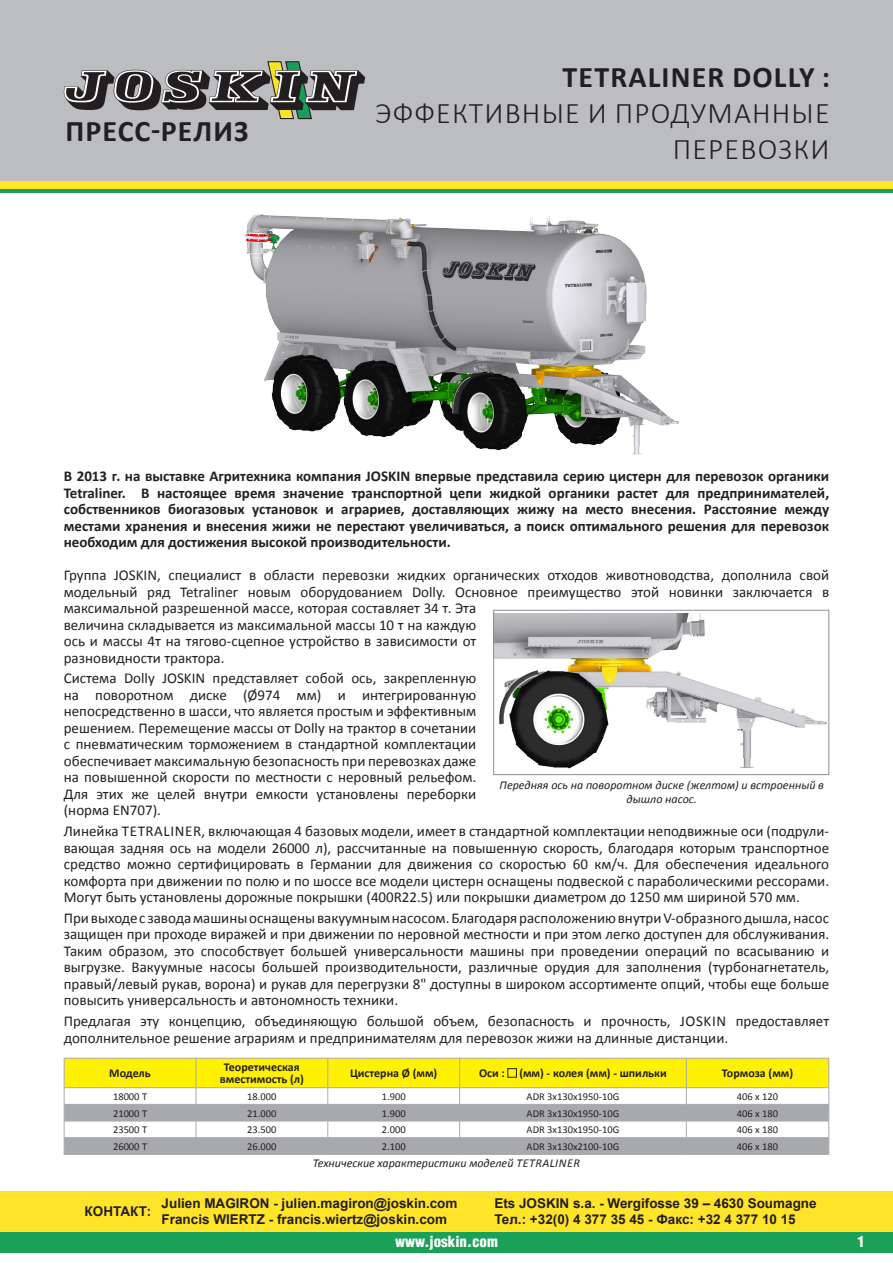
<style>
.page{position:relative;width:893px;height:1263px;background:#fff}
.page>*{position:absolute;margin:0;border:0;box-sizing:border-box;transform-origin:0 0}
.t1{font:300 30px/36px "Calibri";letter-spacing:.04em;color:#231f20;text-align:right}
.t2{font:700 30px "Calibri";letter-spacing:.04em;color:#231f20}
.t3{font:15px/16.5px "Calibri";color:#231f20;text-align:justify}
.t4{font:700 15px/16.5px "Calibri";color:#231f20;text-align:justify}
.t5{font:900 condensed 15px "Helvetica LT Std";color:#fff}
.t6{font:700 13.5px/16.2px "Arial";color:#231f20}
.t7{font:italic 12px/14.4px "Calibri";color:#231f20;text-align:center}
.t8{font:700 12px/12px "Calibri";color:#231f20;text-align:center}
.t9{font:10.5px "Calibri";color:#231f20}
.s1{font-weight:700}
</style>
<div class="page">
<div style="left:0;top:1229px;width:893px;height:23px;background:#19a157"></div>
<hr style="left:0;top:189px;width:893px;height:4px;background:#19a157">
<div style="left:0;top:1191px;width:893px;height:40px;background:#ffe42a"></div>
<div style="left:0;top:180px;width:893px;height:9px;background:#ffe42a"></div>
<div style="left:0;top:0;width:893px;height:181px;background:#bcbdc0"></div>
<svg style="left:64px;top:61px;width:301px;height:58px"></svg>
<img style="left:245px;top:214px;width:434px;height:241px">
<svg style="left:64px;top:1058px;width:765px;height:96px"></svg>
<hr style="left:64px;top:1154px;width:132px;height:1px;background:#a8a9ad">
<hr style="left:196px;top:1154px;width:132px;height:1px;background:#a8a9ad">
<hr style="left:328px;top:1154px;width:132px;height:1px;background:#a8a9ad">
<hr style="left:460px;top:1154px;width:226px;height:1px;background:#a8a9ad">
<hr style="left:686px;top:1154px;width:143px;height:1px;background:#a8a9ad">
<div style="left:508px;top:1068px;width:9px;height:9px;border:1px solid #231f20"></div>
<img style="left:495px;top:614px;width:332px;height:155px">
<div style="left:493px;top:610px;width:336px;height:165px;border:1px solid #8d8f92"></div>
<h1 class="t2" style="left:65px;top:111px;width:185px">ПРЕСС-РЕЛИЗ</h1>
<p class="t1" style="left:375px;top:58px;width:457px"><span class="s1">TETRALINER DOLLY :<br></span>ЭФФЕКТИВНЫЕ И ПРОДУМАННЫЕ<br>ПЕРЕВОЗКИ</p>
<p class="t4" style="left:64px;top:468px;width:767px">В 2013 г. на выставке Агритехника компания JOSKIN впервые представила серию цистерн для перевозок органики Tetraliner. В настоящее время значение транспортной цепи жидкой органики растет для предпринимателей, собственников биогазовых установок и аграриев, доставляющих жижу на место внесения. Расстояние между местами хранения и внесения жижи не перестают увеличиваться, а поиск оптимального решения для перевозок необходим для достижения высокой производительности.</p>
<p class="t3" style="left:64px;top:567px;width:767px;text-align:left">Группа JOSKIN, специалист в области перевозки жидких органических отходов животноводства, дополнила свой модельный ряд Tetraliner новым оборудованием Dolly. Основное преимущество этой новинки заключается в максимальной разрешенной массе, которая составляет 34 т. Эта<br>величина складывается из максимальной массы 10 т на каждую<br>ось и массы 4т на тягово-сцепное устройство в зависимости от<br>разновидности трактора.</p>
<p class="t3" style="left:64px;top:670px;width:414px">Система Dolly JOSKIN представляет собой ось, закрепленную на поворотном диске (Ø974 мм) и интегрированную непосредственно в шасси, что является простым и эффективным решением. Перемещение массы от Dolly на трактор в сочетании с пневматическим торможением в стандартной комплектации обеспечивает максимальную безопасность при перевозках даже на повышенной скорости по местности с неровный рельефом.<br>Для этих же целей внутри емкости установлены переборки (норма EN707).</p>
<p class="t3" style="left:64px;top:823px;width:767px">Линейка TETRALINER, включающая 4 базовых модели, имеет в стандартной комплектации неподвижные оси (подрули&shy;вающая задняя ось на модели 26000 л), рассчитанные на повышенную скорость, благодаря которым транспортное средство можно сертифицировать в Германии для движения со скоростью 60 км/ч. Для обеспечения идеального комфорта при движении по полю и по шоссе все модели цистерн оснащены подвеской с параболическими рессорами.<br>Могут быть установлены дорожные покрышки (400R22.5) или покрышки диаметром до 1250 мм шириной 570 мм.</p>
<p class="t3" style="left:64px;top:910px;width:767px">При выходе с завода машины оснащены вакуумным насосом. Благодаря расположению внутри V-образного дышла, насос защищен при проходе виражей и при движении по неровной местности и при этом легко доступен для обслуживания.<br>Таким образом, это способствует большей универсальности машины при проведении операций по всасыванию и выгрузке. Вакуумные насосы большей производительности, различные орудия для заполнения (турбонагнетатель, правый/левый рукав, ворона) и рукав для перегрузки 8" доступны в широком ассортименте опций, чтобы еще больше повысить универсальность и автономность техники.</p>
<p class="t3" style="left:64px;top:1013px;width:767px">Предлагая эту концепцию, объединяющую большой объем, безопасность и прочность, JOSKIN предоставляет дополнительное решение аграриям и предпринимателям для перевозок жижи на длинные дистанции.</p>
<p class="t7" style="left:499px;top:777px;width:326px">Передняя ось на поворотном диске (желтом) и встроенный в дышло насос.</p>
<p class="t8" style="left:109px;top:1067px;width:43px">Модель</p>
<p class="t8" style="left:220px;top:1061px;width:86px">Теоретическая вместимость (л)</p>
<p class="t8" style="left:350px;top:1067px;width:89px">Цистерна Ø (мм)</p>
<p class="t8" style="left:479px;top:1067px;width:189px">Оси : (мм) - колея (мм) - шпильки</p>
<p class="t8" style="left:722px;top:1067px;width:73px">Тормоза (мм)</p>
<p class="t9" style="left:113px;top:1090px;width:36px">18000 T</p>
<p class="t9" style="left:247px;top:1090px;width:31px">18.000</p>
<p class="t9" style="left:382px;top:1090px;width:25px">1.900</p>
<p class="t9" style="left:527px;top:1090px;width:94px">ADR 3x130x1950-10G</p>
<p class="t9" style="left:737px;top:1090px;width:43px">406 x 120</p>
<p class="t9" style="left:113px;top:1106px;width:36px">21000 T</p>
<p class="t9" style="left:247px;top:1106px;width:31px">21.000</p>
<p class="t9" style="left:382px;top:1106px;width:25px">1.900</p>
<p class="t9" style="left:527px;top:1106px;width:94px">ADR 3x130x1950-10G</p>
<p class="t9" style="left:737px;top:1106px;width:43px">406 x 180</p>
<p class="t9" style="left:113px;top:1123px;width:36px">23500 T</p>
<p class="t9" style="left:247px;top:1123px;width:31px">23.500</p>
<p class="t9" style="left:382px;top:1123px;width:25px">2.000</p>
<p class="t9" style="left:527px;top:1123px;width:94px">ADR 3x130x1950-10G</p>
<p class="t9" style="left:737px;top:1123px;width:43px">406 x 180</p>
<p class="t9" style="left:113px;top:1140px;width:36px">26000 T</p>
<p class="t9" style="left:247px;top:1140px;width:31px">26.000</p>
<p class="t9" style="left:382px;top:1140px;width:25px">2.100</p>
<p class="t9" style="left:527px;top:1140px;width:94px">ADR 3x130x2100-10G</p>
<p class="t9" style="left:737px;top:1140px;width:43px">406 x 180</p>
<p class="t7" style="left:313px;top:1155px;width:268px">Технические характеристики моделей TETRALINER</p>
<p class="t6" style="left:85px;top:1204px;width:68px">КОНТАКТ:</p>
<p class="t6" style="left:162px;top:1195px;width:297px">Julien MAGIRON - julien.magiron@joskin.com<br>Francis WIERTZ - francis.wiertz@joskin.com</p>
<p class="t6" style="left:494px;top:1195px;width:324px">Ets JOSKIN s.a. - Wergifosse 39 – 4630 Soumagne<br>Тел.: +32(0) 4 377 35 45 - Факс: +32 4 377 10 15</p>
<p class="t5" style="left:395px;top:1232px;width:104px">www.joskin.com</p>
<p class="t5" style="left:857px;top:1232px;width:9px">1</p>
</div>
